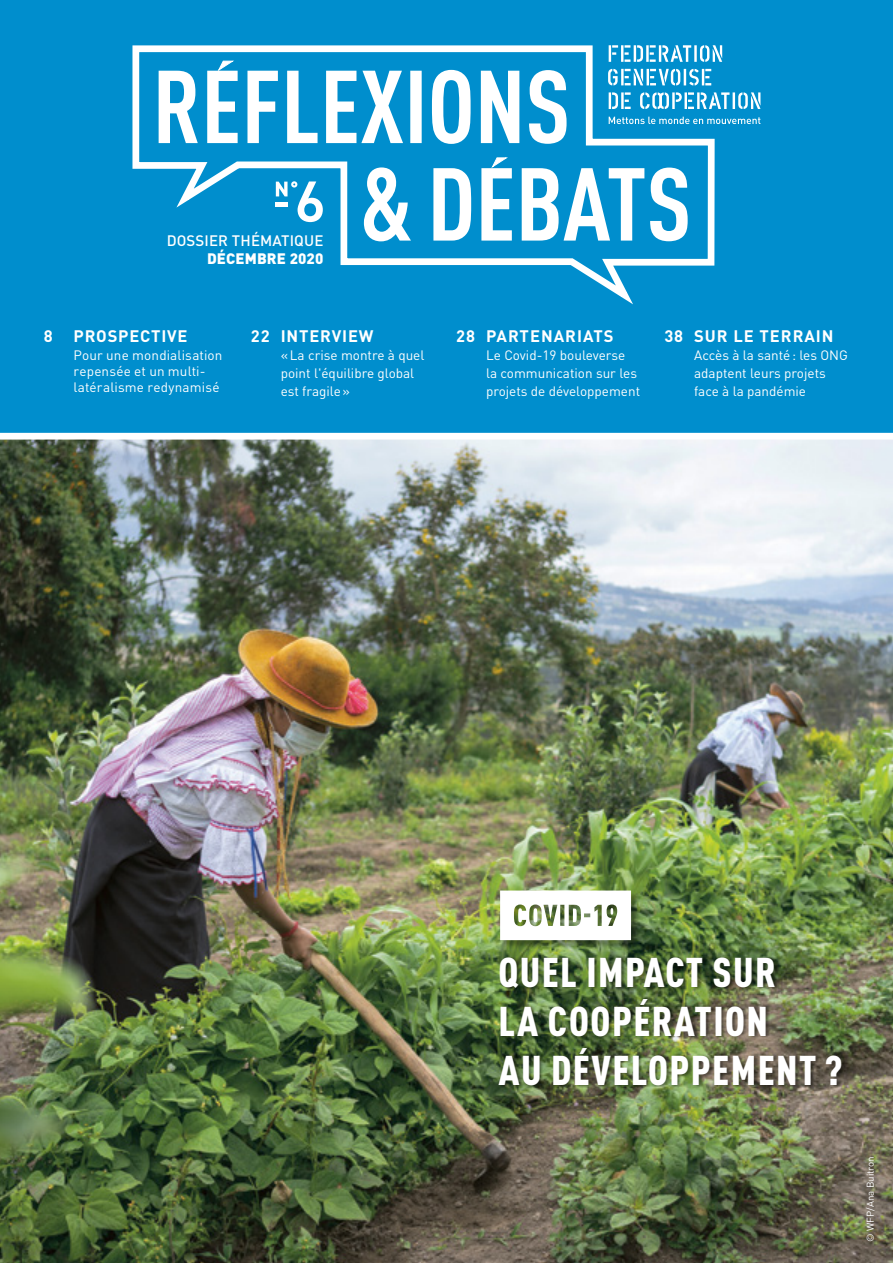
<style>
.page{position:relative;width:893px;height:1263px;background:#fff}
.page>*{position:absolute;margin:0;border:0;box-sizing:border-box;transform-origin:0 0}
.t1{font:900 condensed 40.95px/49.2px "DINOT";letter-spacing:.035em;color:#fff}
.t2{font:700 16.5px "DINOT";letter-spacing:.05em;color:#fff}
.t3{font:500 15px "DIN";letter-spacing:.01em;color:#fff}
.t4{font:900 15px "DIN";letter-spacing:.01em;color:#fff}
.t5{font:13.5px/18.1px "DINOT";color:#fff}
.t6{font:9.75px "DINOT";color:#fff}
</style>
<div class="page">
<div style="left:0;top:0;width:893px;height:448px;background:#008ecd"></div>
<img style="left:0;top:440px;width:893px;height:823px">
<div style="left:0;top:433px;width:893px;height:7px;background:#fff"></div>
<svg style="left:718px;top:117px;width:42px;height:7px"></svg>
<svg style="left:718px;top:92px;width:42px;height:17px"></svg>
<svg style="left:718px;top:45px;width:4px;height:17px"></svg>
<div style="left:500px;top:957px;width:346px;height:131px;background:#000;opacity:.45"></div>
<svg style="left:132px;top:45px;width:586px;height:260px"></svg>
<svg style="left:364px;top:157px;width:324px;height:84px"></svg>
<svg style="left:159px;top:61px;width:408px;height:83px"></svg>
<div style="left:501px;top:891px;width:138px;height:57px;background:#000;opacity:.37"></div>
<svg style="left:500px;top:890px;width:131px;height:50px"></svg>
<p class="t3" style="left:167px;top:231px;width:158px">DOSSIER THÉMATIQUE</p>
<p class="t4" style="left:207px;top:249px;width:118px">DÉCEMBRE 2020</p>
<p class="t2" style="left:44px;top:325px;width:10px">8</p>
<p class="t2" style="left:74px;top:325px;width:116px">PROSPECTIVE</p>
<p class="t5" style="left:74px;top:347px;width:150px;line-height:16px">Pour une mondialisation repensée et un multi&shy;latéralisme redynamisé</p>
<p class="t2" style="left:251px;top:325px;width:124px">22 INTERVIEW</p>
<p class="t5" style="left:281px;top:346px;width:145px">«La crise montre à quel point l'équilibre global est fragile»</p>
<p class="t2" style="left:456px;top:325px;width:159px">28 PARTENARIATS</p>
<p class="t5" style="left:486px;top:346px;width:156px">Le Covid-19 bouleverse<br>la communication sur les projets de développement</p>
<p class="t2" style="left:664px;top:325px;width:171px">38 SUR LE TERRAIN</p>
<p class="t5" style="left:694px;top:346px;width:155px">Accès à la santé: les ONG adaptent leurs projets face à la pandémie</p>
<h1 class="t1" style="left:498px;top:947px;width:346px">QUEL IMPACT SUR<br>LA COOPÉRATION<br>AU DÉVELOPPEMENT ?</h1>
<p class="t6" style="left:864px;top:1242px;width:87px;rotate:-90deg">© WFP/Ana Buitron</p>
</div>
